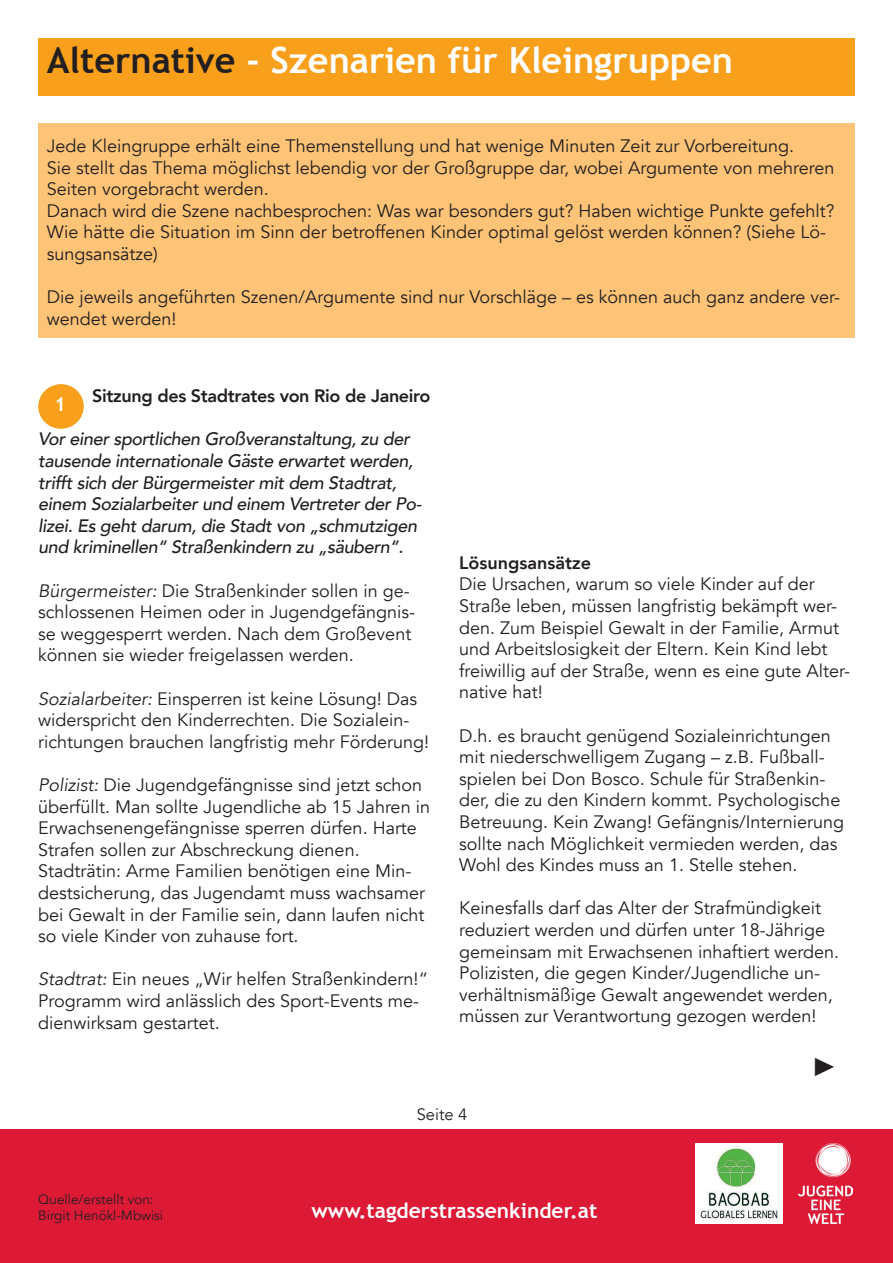
<style>
.page{position:relative;width:893px;height:1263px;background:#fff}
.page>*{position:absolute;margin:0;border:0;box-sizing:border-box;transform-origin:0 0}
.t1{font:39px "Minion Pro";color:#231f20}
.t2{font:700 36px "Trebuchet MS";color:#fff}
.t3{font:700 21px "Trebuchet MS";color:#fff}
.t4{font:700 19.2px "Trebuchet MS";color:#fff}
.t5{font:18px/21.6px "Avenir";color:#231f20}
.t6{font:italic 500 18px/21.6px "Avenir";letter-spacing:-.02em;color:#231f20}
.t7{font:800 18px "Avenir";letter-spacing:-.02em;color:#231f20}
.t8{font:800 18px "Avenir";color:#231f20}
.t9{font:16.5px "Avenir";color:#231f20}
.t10{font:13.5px/16.2px "Avenir";color:#231f20}
.s1{color:#231f20}
.s2{font-style:italic}
</style>
<div class="page">
<div style="left:38px;top:123px;width:817px;height:215px;background:#fdc377"></div>
<div style="left:0;top:1129px;width:893px;height:134px;background:#dc1a36"></div>
<img style="left:798px;top:1143px;width:54px;height:81px">
<img style="left:695px;top:1143px;width:88px;height:81px">
<div style="left:38px;top:38px;width:817px;height:58px;background:#f89f1c"></div>
<div style="left:38px;top:384px;width:46px;height:45px;background:#f89f1c;border-radius:50%"></div>
<h2 class="t2" style="left:47px;top:38px;width:688px"><span class="s1">Alternative</span> - Szenarien für Kleingruppen</h2>
<p class="t5" style="left:47px;top:135px;width:789px">Jede Kleingruppe erhält eine Themenstellung und hat wenige Minuten Zeit zur Vorbereitung.<br>Sie stellt das Thema möglichst lebendig vor der Großgruppe dar, wobei Argumente von mehreren Seiten vorgebracht werden.<br>Danach wird die Szene nachbesprochen: Was war besonders gut? Haben wichtige Punkte gefehlt?<br>Wie hätte die Situation im Sinn der betroffenen Kinder optimal gelöst werden können? (Siehe Lö&shy;sungsansätze)</p>
<p class="t5" style="left:47px;top:286px;width:795px">Die jeweils angeführten Szenen/Argumente sind nur Vorschläge – es können auch ganz andere ver&shy;wendet werden!</p>
<p class="t7" style="left:92px;top:382px;width:340px">Sitzung des Stadtrates von Rio de Janeiro</p>
<p class="t6" style="left:38px;top:429px;width:385px">Vor einer sportlichen Großveranstaltung, zu der tausende internationale Gäste erwartet werden, trifft sich der Bürgermeister mit dem Stadtrat, einem Sozialarbeiter und einem Vertreter der Po&shy;lizei. Es geht darum, die Stadt von „schmutzigen und kriminellen“ Straßenkindern zu „säubern“.</p>
<p class="t5" style="left:38px;top:580px;width:378px"><span class="s2">Bürgermeister:</span> Die Straßenkinder sollen in ge&shy;schlossenen Heimen oder in Jugendgefängnis&shy;se weggesperrt werden. Nach dem Großevent können sie wieder freigelassen werden.</p>
<p class="t5" style="left:38px;top:688px;width:392px"><span class="s2">Sozialarbeiter:</span> Einsperren ist keine Lösung! Das widerspricht den Kinderrechten. Die Sozialein&shy;richtungen brauchen langfristig mehr Förderung!</p>
<p class="t5" style="left:38px;top:774px;width:393px"><span class="s2">Polizist:</span> Die Jugendgefängnisse sind jetzt schon überfüllt. Man sollte Jugendliche ab 15 Jahren in Erwachsenengefängnisse sperren dürfen. Harte Strafen sollen zur Abschreckung dienen.<br>Stadträtin: Arme Familien benötigen eine Min&shy;destsicherung, das Jugendamt muss wachsamer bei Gewalt in der Familie sein, dann laufen nicht so viele Kinder von zuhause fort.</p>
<p class="t5" style="left:38px;top:969px;width:391px"><span class="s2">Stadtrat:</span> Ein neues „Wir helfen Straßenkindern!“<br>Programm wird anlässlich des Sport-Events me&shy;dienwirksam gestartet.</p>
<p class="t4" style="left:54px;top:393px;width:13px">1</p>
<p class="t8" style="left:459px;top:548px;width:133px">Lösungsansätze</p>
<p class="t5" style="left:459px;top:574px;width:392px">Die Ursachen, warum so viele Kinder auf der Straße leben, müssen langfristig bekämpft wer&shy;den. Zum Beispiel Gewalt in der Familie, Armut und Arbeitslosigkeit der Eltern. Kein Kind lebt freiwillig auf der Straße, wenn es eine gute Alter&shy;native hat!</p>
<p class="t5" style="left:459px;top:725px;width:386px">D.h. es braucht genügend Sozialeinrichtungen mit niederschwelligem Zugang – z.B. Fußball&shy;spielen bei Don Bosco. Schule für Straßenkin&shy;der, die zu den Kindern kommt. Psychologische Betreuung. Kein Zwang! Gefängnis/Internierung sollte nach Möglichkeit vermieden werden, das Wohl des Kindes muss an 1. Stelle stehen.</p>
<p class="t5" style="left:459px;top:898px;width:381px">Keinesfalls darf das Alter der Strafmündigkeit reduziert werden und dürfen unter 18-Jährige gemeinsam mit Erwachsenen inhaftiert werden.<br>Polizisten, die gegen Kinder/Jugendliche un&shy;verhältnismäßige Gewalt angewendet werden, müssen zur Verantwortung gezogen werden!</p>
<h1 class="t1" style="left:812px;top:1038px;width:25px">▶</h1>
<p class="t9" style="left:417px;top:1104px;width:52px">Seite 4</p>
<p class="t10" style="left:38px;top:1192px;width:126px">Quelle/erstellt von:<br>Birgit Henökl-Mbwisi</p>
<p class="t3" style="left:311px;top:1197px;width:287px">www.tagderstrassenkinder.at</p>
</div>
